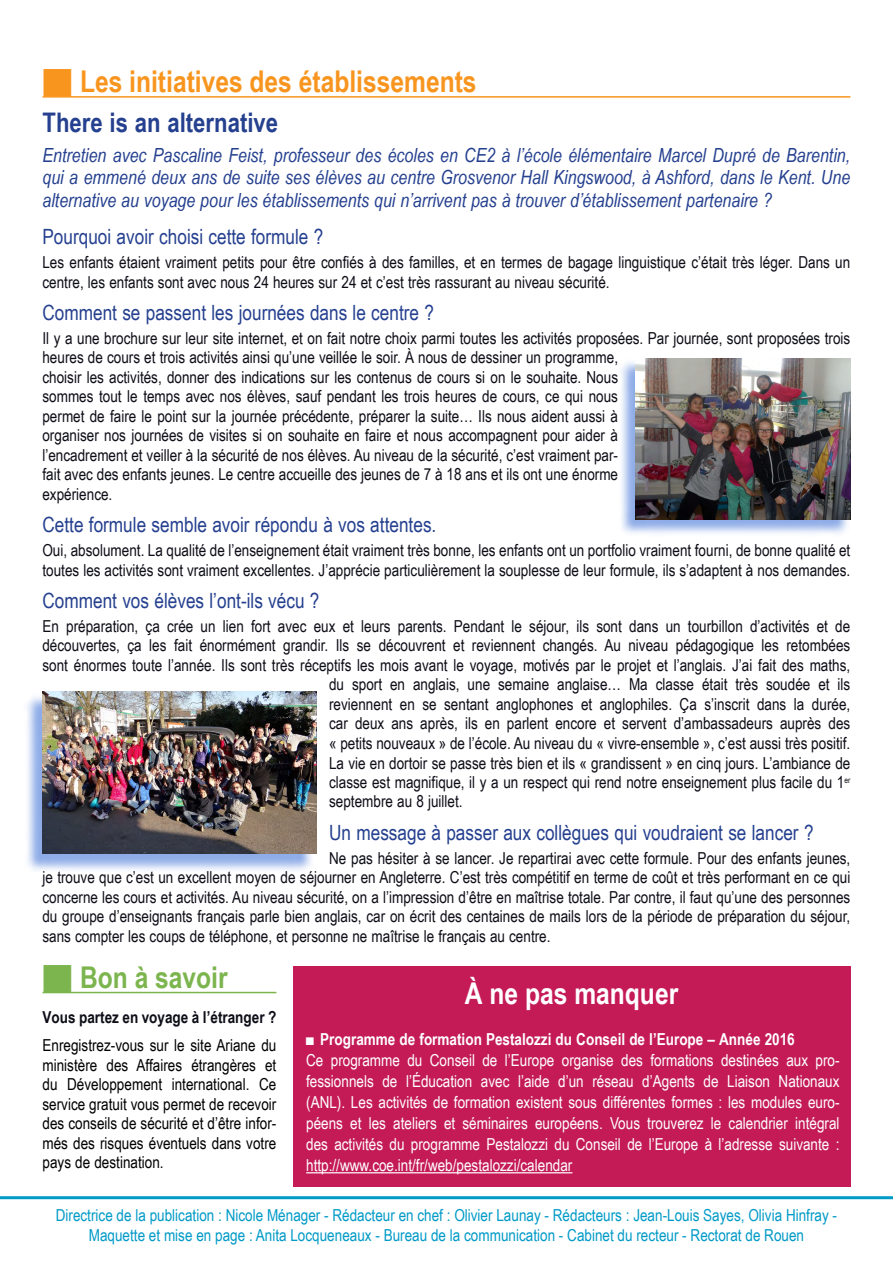
<style>
.page{position:relative;width:893px;height:1263px;background:#fff}
.page>*{position:absolute;margin:0;border:0;box-sizing:border-box;transform-origin:0 0}
.t1{font:700 30px "Arial Narrow";color:#f8951f}
.t2{font:700 30px "Arial Narrow";color:#fff}
.t3{font:700 30px "Arial Narrow";color:#7cb54e}
.t4{font:700 27px "Arial Narrow";color:#25408f}
.t5{font:21px "Arial Narrow";color:#25408f}
.t6{font:italic 19.5px/22.5px "Arial Narrow";color:#25408f;text-align:justify}
.t7{font:16.5px/19.5px "Arial Narrow";color:#0d0d17}
.t8{font:16.5px/21px "Arial Narrow";color:#fff}
.t9{font:16.5px/19.5px "Arial Narrow";color:#000;text-align:justify}
.t10{font:16.5px/19.8px "Arial Narrow";color:#009ac7;text-align:center}
.t11{font:700 16.5px "Arial Narrow";color:#0d0d17}
.s1{font-weight:700}
</style>
<div class="page">
<hr style="left:43px;top:96px;width:807px;height:2px;background:#f8951f">
<hr style="left:0;top:1196px;width:893px;height:3px;background:#009ac7">
<div style="left:618px;top:359px;width:232px;height:177px;background:#3268d5;opacity:.55"></div>
<img style="left:635px;top:358px;width:215px;height:162px">
<div style="left:293px;top:966px;width:557px;height:220px;background:#c41b57"></div>
<hr style="left:306px;top:1172px;width:266px;height:1px;background:#fff">
<div style="left:24px;top:693px;width:290px;height:179px;background:#3268d5;opacity:.55"></div>
<img style="left:43px;top:691px;width:273px;height:162px">
<hr style="left:43px;top:992px;width:233px;height:1px;background:#7cb54e">
<h1 class="t1" style="left:43px;top:59px;width:436px">■ Les initiatives des établissements</h1>
<h2 class="t4" style="left:43px;top:102px;width:237px">There is an alternative</h2>
<p class="t6" style="left:43px;top:143px;width:809px">Entretien avec Pascaline Feist, professeur des écoles en CE2 à l’école élémentaire Marcel Dupré de Barentin, qui a emmené deux ans de suite ses élèves au centre Grosvenor Hall Kingswood, à Ashford, dans le Kent. Une alternative au voyage pour les établissements qui n’arrivent pas à trouver d’établissement partenaire ?</p>
<p class="t5" style="left:42px;top:222px;width:282px">Pourquoi avoir choisi cette formule ?</p>
<p class="t7" style="left:42px;top:252px;width:809px">Les enfants étaient vraiment petits pour être confiés à des familles, et en termes de bagage linguistique c’était très léger. Dans un centre, les enfants sont avec nous 24 heures sur 24 et c’est très rassurant au niveau sécurité.</p>
<p class="t5" style="left:42px;top:297px;width:393px">Comment se passent les journées dans le centre ?</p>
<p class="t7" style="left:42px;top:328px;width:809px">Il y a une brochure sur leur site internet, et on fait notre choix parmi toutes les activités proposées. Par journée, sont proposées trois heures de cours et trois activités ainsi qu’une veillée le soir. À nous de dessiner un programme,<br>choisir les activités, donner des indications sur les contenus de cours si on le souhaite. Nous<br>sommes tout le temps avec nos élèves, sauf pendant les trois heures de cours, ce qui nous<br>permet de faire le point sur la journée précédente, préparer la suite… Ils nous aident aussi à<br>organiser nos journées de visites si on souhaite en faire et nous accompagnent pour aider à<br>l’encadrement et veiller à la sécurité de nos élèves. Au niveau de la sécurité, c’est vraiment par-<br>fait avec des enfants jeunes. Le centre accueille des jeunes de 7 à 18 ans et ils ont une énorme<br>expérience.</p>
<p class="t5" style="left:42px;top:510px;width:395px">Cette formule semble avoir répondu à vos attentes.</p>
<p class="t7" style="left:42px;top:540px;width:809px">Oui, absolument. La qualité de l’enseignement était vraiment très bonne, les enfants ont un portfolio vraiment fourni, de bonne qualité et toutes les activités sont vraiment excellentes. J’apprécie particulièrement la souplesse de leur formule, ils s’adaptent à nos demandes.</p>
<p class="t5" style="left:42px;top:585px;width:279px">Comment vos élèves l’ont-ils vécu ?</p>
<p class="t7" style="left:42px;top:616px;width:809px">En préparation, ça crée un lien fort avec eux et leurs parents. Pendant le séjour, ils sont dans un tourbillon d’activités et de</p>
<p class="t7" style="left:42px;top:635px;width:809px">découvertes, ça les fait énormément grandir. Ils se découvrent et reviennent changés. Au niveau pédagogique les retombées</p>
<p class="t7" style="left:42px;top:655px;width:809px">sont énormes toute l’année. Ils sont très réceptifs les mois avant le voyage, motivés par le projet et l’anglais. J’ai fait des maths,</p>
<p class="t7" style="left:329px;top:674px;width:523px">du sport en anglais, une semaine anglaise… Ma classe était très soudée et ils</p>
<p class="t7" style="left:329px;top:694px;width:523px">reviennent en se sentant anglophones et anglophiles. Ça s’inscrit dans la durée,</p>
<p class="t7" style="left:329px;top:713px;width:523px">car deux ans après, ils en parlent encore et servent d’ambassadeurs auprès des</p>
<p class="t7" style="left:329px;top:733px;width:523px">« petits nouveaux » de l’école. Au niveau du « vivre-ensemble », c’est aussi très positif.</p>
<p class="t7" style="left:329px;top:752px;width:523px">La vie en dortoir se passe très bien et ils « grandissent » en cinq jours. L’ambiance de</p>
<p class="t7" style="left:329px;top:772px;width:523px">classe est magnifique, il y a un respect qui rend notre enseignement plus facile du 1<sup>er</sup></p>
<p class="t7" style="left:329px;top:791px;width:135px">septembre au 8 juillet.</p>
<p class="t5" style="left:329px;top:817px;width:486px">Un message à passer aux collègues qui voudraient se lancer ?</p>
<p class="t7" style="left:42px;top:847px;width:809px;text-align:justify;text-indent:287px">Ne pas hésiter à se lancer. Je repartirai avec cette formule. Pour des enfants jeunes, je trouve que c’est un excellent moyen de séjourner en Angleterre. C’est très compétitif en terme de coût et très performant en ce qui concerne les cours et activités. Au niveau sécurité, on a l’impression d’être en maîtrise totale. Par contre, il faut qu’une des personnes du groupe d’enseignants français parle bien anglais, car on écrit des centaines de mails lors de la période de préparation du séjour, sans compter les coups de téléphone, et personne ne maîtrise le français au centre.</p>
<h1 class="t3" style="left:43px;top:954px;width:187px">■ Bon à savoir</h1>
<p class="t11" style="left:43px;top:1005px;width:235px">Vous partez en voyage à l’étranger ?</p>
<p class="t9" style="left:43px;top:1035px;width:235px">Enregistrez-vous sur le site Ariane du ministère des Affaires étrangères et du Développement international. Ce service gratuit vous permet de recevoir des conseils de sécurité et d’être infor&shy;més des risques éventuels dans votre pays de destination.</p>
<h1 class="t2" style="left:465px;top:970px;width:215px">À ne pas manquer</h1>
<p class="t8" style="left:306px;top:1028px;width:535px">■ <span class="s1">Programme de formation Pestalozzi du Conseil de l’Europe – Année 2016<br></span>Ce programme du Conseil de l’Europe organise des formations destinées aux pro&shy;fessionnels de l’Éducation avec l’aide d’un réseau d’Agents de Liaison Nationaux (ANL). Les activités de formation existent sous différentes formes : les modules euro&shy;péens et les ateliers et séminaires européens. Vous trouverez le calendrier intégral des activités du programme Pestalozzi du Conseil de l’Europe à l’adresse suivante : http://www.coe.int/fr/web/pestalozzi/calendar</p>
<p class="t10" style="left:56px;top:1204px;width:783px">Directrice de la publication : Nicole Ménager - Rédacteur en chef : Olivier Launay - Rédacteurs : Jean-Louis Sayes, Olivia Hinfray -<br>Maquette et mise en page : Anita Locqueneaux - Bureau de la communication - Cabinet du recteur - Rectorat de Rouen</p>
</div>
